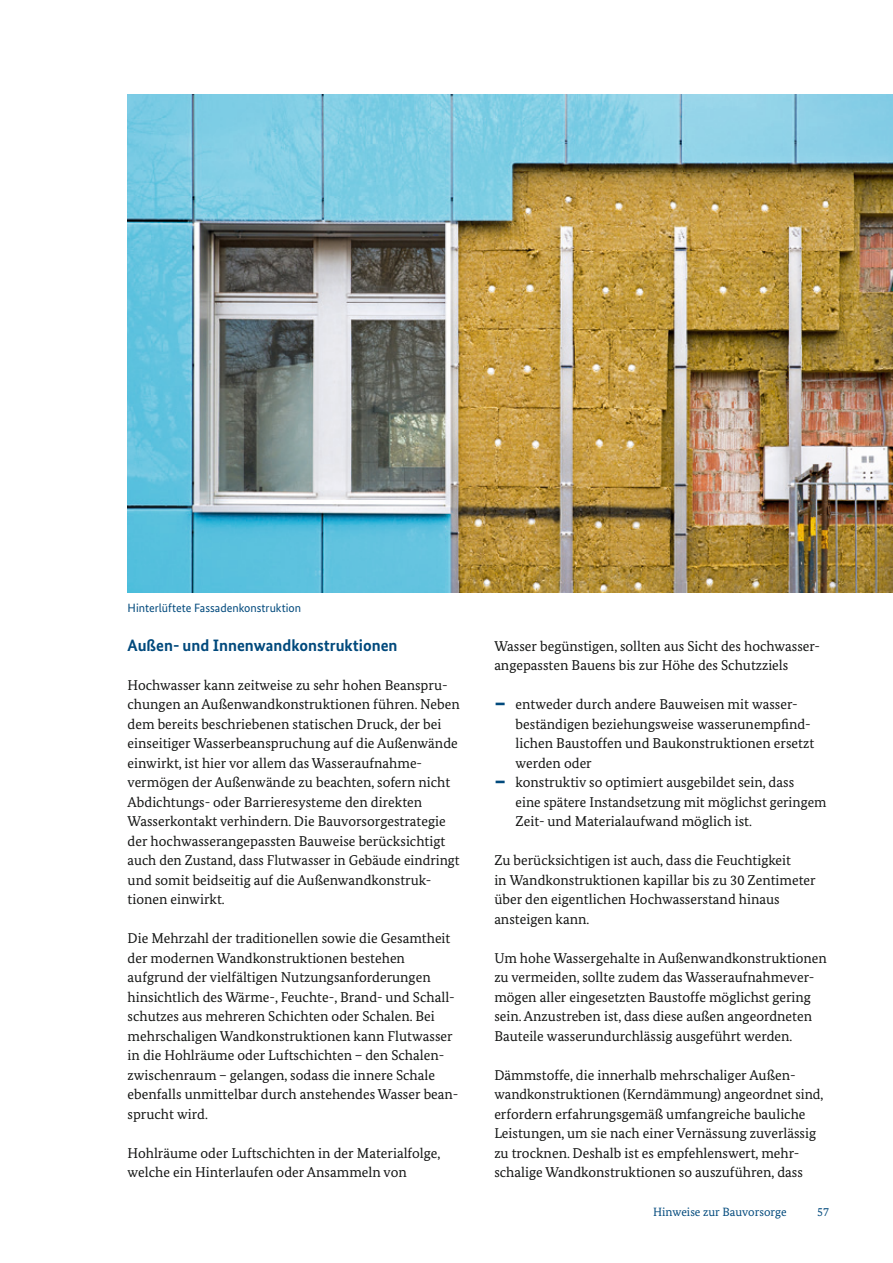
<style>
.page{position:relative;width:893px;height:1263px;background:#fff}
.page>*{position:absolute;margin:0;border:0;box-sizing:border-box;transform-origin:0 0}
.t1{font:42.75px "Bundes Serif";color:#00497c;scale:.5 1}
.t2{font:700 16.5px "Bundes Sans";color:#00497c}
.t3{font:14.25px/19.5px "Bundes Serif";color:#131413}
.t4{font:12px "Bundes Sans";color:#00497c}
.t5{font:12px "Bundes Serif";color:#00497c}
</style>
<div class="page">
<img style="left:128px;top:95px;width:765px;height:497px">
<p class="t4" style="left:128px;top:600px;width:175px">Hinterlüftete Fassadenkonstruktion</p>
<h6 class="t2" style="left:128px;top:635px;width:271px">Außen- und Innenwandkonstruktionen</h6>
<p class="t3" style="left:128px;top:675px;width:334px">Hochwasser kann zeitweise zu sehr hohen Beanspru&shy;chungen an Außenwandkonstruktionen führen. Neben dem bereits beschriebenen statischen Druck, der bei einseitiger Wasserbeanspruchung auf die Außenwände einwirkt, ist hier vor allem das Wasseraufnahme&shy;vermögen der Außenwände zu beachten, sofern nicht Abdichtungs- oder Barrieresysteme den direkten Wasserkontakt verhindern. Die Bauvorsorgestrategie der hochwasserangepassten Bauweise berücksichtigt auch den Zustand, dass Flutwasser in Gebäude eindringt und somit beidseitig auf die Außenwandkonstruk&shy;tionen einwirkt.</p>
<p class="t3" style="left:128px;top:928px;width:332px">Die Mehrzahl der traditionellen sowie die Gesamtheit der modernen Wandkonstruktionen bestehen aufgrund der vielfältigen Nutzungsanforderungen hinsichtlich des Wärme-, Feuchte-, Brand- und Schall&shy;schutzes aus mehreren Schichten oder Schalen. Bei mehrschaligen Wandkonstruktionen kann Flutwasser in die Hohlräume oder Luftschichten – den Schalen&shy;zwischenraum – gelangen, sodass die innere Schale ebenfalls unmittelbar durch anstehendes Wasser bean&shy;sprucht wird.</p>
<p class="t3" style="left:128px;top:1143px;width:314px">Hohlräume oder Luftschichten in der Materialfolge, welche ein Hinterlaufen oder Ansammeln von</p>
<p class="t3" style="left:494px;top:636px;width:326px">Wasser begünstigen, sollten aus Sicht des hochwasser&shy;angepassten Bauens bis zur Höhe des Schutzziels</p>
<p class="t1" style="left:494px;top:677px;width:25px">–</p>
<p class="t3" style="left:516px;top:694px;width:300px">entweder durch andere Bauweisen mit wasser&shy;beständigen beziehungsweise wasserunempfind&shy;lichen Baustoffen und Baukonstruktionen ersetzt werden oder</p>
<p class="t1" style="left:494px;top:755px;width:25px">–</p>
<p class="t3" style="left:516px;top:772px;width:312px">konstruktiv so optimiert ausgebildet sein, dass<br>eine spätere Instandsetzung mit möglichst geringem<br>Zeit- und Materialaufwand möglich ist.</p>
<p class="t3" style="left:494px;top:850px;width:323px">Zu berücksichtigen ist auch, dass die Feuchtigkeit<br>in Wandkonstruktionen kapillar bis zu 30 Zentimeter über den eigentlichen Hochwasserstand hinaus ansteigen kann.</p>
<p class="t3" style="left:494px;top:948px;width:334px">Um hohe Wassergehalte in Außenwandkonstruktionen zu vermeiden, sollte zudem das Wasseraufnahmever&shy;mögen aller eingesetzten Baustoffe möglichst gering sein. Anzustreben ist, dass diese außen angeordneten Bauteile wasserundurchlässig ausgeführt werden.</p>
<p class="t3" style="left:494px;top:1065px;width:331px">Dämmstoffe, die innerhalb mehrschaliger Außen&shy;wandkonstruktionen (Kerndämmung) angeordnet sind, erfordern erfahrungsgemäß umfangreiche bauliche Leistungen, um sie nach einer Vernässung zuverlässig zu trocknen. Deshalb ist es empfehlenswert, mehr&shy;schalige Wandkonstruktionen so auszuführen, dass</p>
<p class="t5" style="left:653px;top:1205px;width:135px">Hinweise zur Bauvorsorge</p>
<p class="t5" style="left:817px;top:1205px;width:13px">57</p>
</div>
